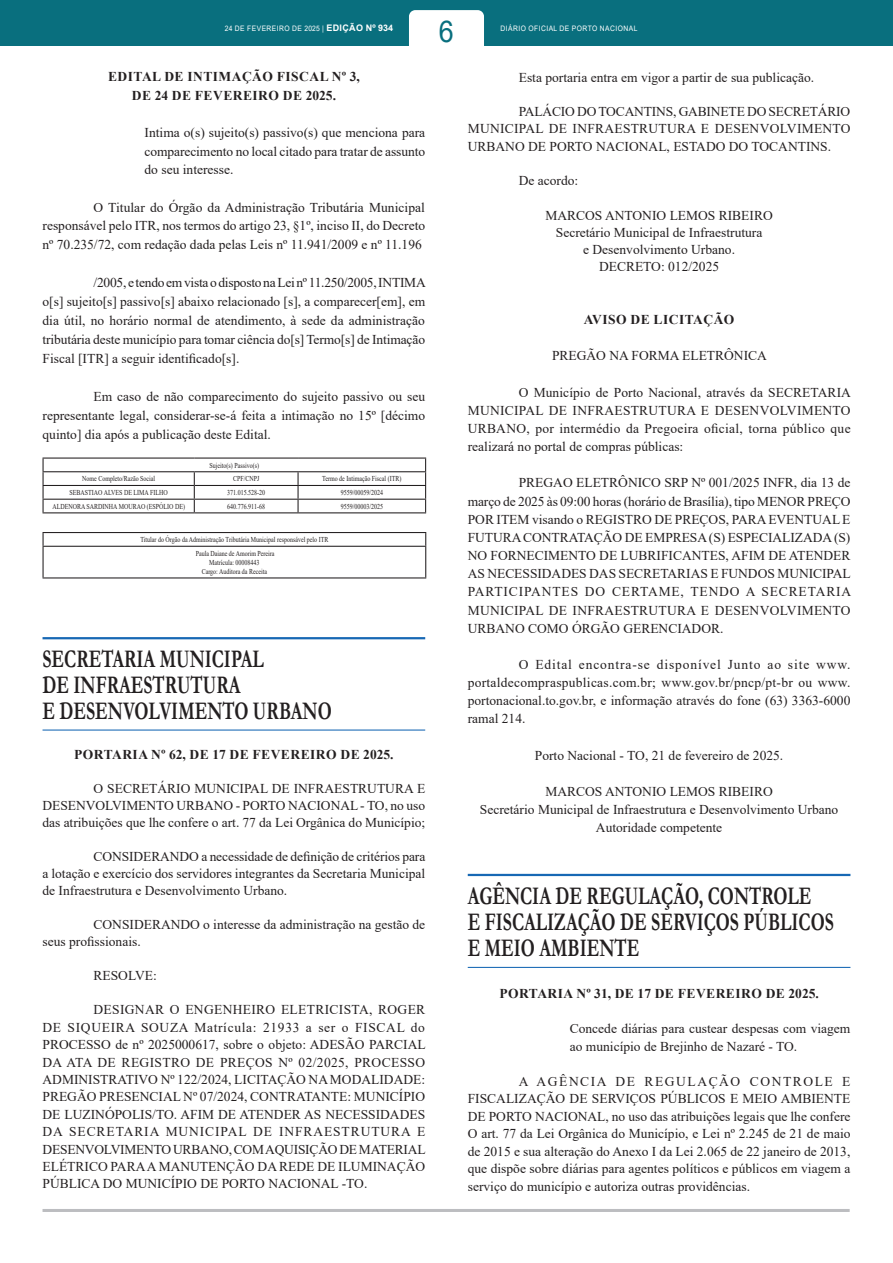
<style>
.page{position:relative;width:893px;height:1263px;background:#fff}
.page>*{position:absolute;margin:0;border:0;box-sizing:border-box;transform-origin:0 0}
.t1{font:30px "Arial";color:#096f7e;scale:.9 1}
.ChancelaOrgaos{font:700 25.5px/26px "Garamond";color:#231f20;scale:.7 1}
.TEXTO{font:13.5px/18.1px "Times New Roman";color:#231f20;text-align:justify}
.ASSINATURA{font:13.5px "Times New Roman";color:#231f20}
.EMENTA{font:13.5px/18.6px "Times New Roman";color:#231f20;text-align:justify}
.TITULO{font:700 13.5px/18.6px "Times New Roman";letter-spacing:.035em;color:#231f20;text-align:center}
.TEXTOCELULA{font:7.5px "Times New Roman";color:#231f20;scale:.8 1}
.t2{font:7.5px "Arial";letter-spacing:.065em;color:#fff;scale:.9 1}
.s1{font-weight:700;font-size:9px}
</style>
<div class="page">
<div style="left:0;top:0;width:893px;height:46px;background:#096f7e"></div>
<div style="left:409px;top:10px;width:75px;height:57px;background:#fff;border-radius:6px"></div>
<hr style="left:43px;top:1209px;width:807px;height:3px;background:#bcbdc0">
<hr style="left:43px;top:637px;width:382px;height:2px;background:#1768b4">
<hr style="left:43px;top:729px;width:382px;height:2px;background:#1768b4">
<hr style="left:43px;top:471px;width:151px;height:1px;background:#231f20">
<hr style="left:194px;top:471px;width:104px;height:1px;background:#231f20">
<hr style="left:298px;top:471px;width:128px;height:1px;background:#231f20">
<hr style="left:43px;top:485px;width:151px;height:1px;background:#231f20">
<hr style="left:194px;top:485px;width:104px;height:1px;background:#231f20">
<hr style="left:298px;top:485px;width:128px;height:1px;background:#231f20">
<hr style="left:43px;top:499px;width:151px;height:1px;background:#231f20">
<hr style="left:194px;top:499px;width:104px;height:1px;background:#231f20">
<svg style="left:194px;top:472px;width:1px;height:40px"></svg>
<hr style="left:298px;top:499px;width:128px;height:1px;background:#231f20">
<svg style="left:298px;top:472px;width:1px;height:40px"></svg>
<hr style="left:43px;top:457px;width:151px;height:2px;background:#231f20">
<hr style="left:194px;top:457px;width:104px;height:2px;background:#231f20">
<hr style="left:298px;top:457px;width:128px;height:2px;background:#231f20">
<svg style="left:43px;top:459px;width:1px;height:53px"></svg>
<svg style="left:425px;top:459px;width:1px;height:53px"></svg>
<hr style="left:43px;top:512px;width:151px;height:1px;background:#231f20">
<hr style="left:194px;top:512px;width:104px;height:1px;background:#231f20">
<hr style="left:298px;top:512px;width:128px;height:1px;background:#231f20">
<svg style="left:43px;top:532px;width:383px;height:14px"></svg>
<hr style="left:43px;top:546px;width:383px;height:1px;background:#231f20">
<hr style="left:43px;top:547px;width:1px;height:30px;background:#231f20">
<hr style="left:425px;top:547px;width:1px;height:30px;background:#231f20">
<hr style="left:43px;top:577px;width:383px;height:1px;background:#231f20">
<hr style="left:468px;top:874px;width:382px;height:2px;background:#1768b4">
<hr style="left:468px;top:967px;width:382px;height:1px;background:#1768b4">
<h1 class="t1" style="left:439px;top:11px;width:18px">6</h1>
<p class="t2" style="left:225px;top:24px;width:189px">24 DE FEVEREIRO DE 2025 | <span class="s1">EDIÇÃO Nº 934</span></p>
<p class="t2" style="left:501px;top:24px;width:154px">DIÁRIO OFICIAL DE PORTO NACIONAL</p>
<p class="TITULO" style="left:108px;top:67px;width:253px">EDITAL DE INTIMAÇÃO FISCAL Nº 3,<br>DE 24 DE FEVEREIRO DE 2025.</p>
<p class="EMENTA" style="left:145px;top:123px;width:282px">Intima o(s) sujeito(s) passivo(s) que menciona para comparecimento no local citado para tratar de assunto do seu interesse.</p>
<p class="TEXTO" style="left:43px;top:197px;width:384px;line-height:18.6px;text-indent:51px">O Titular do Órgão da Administração Tributária Municipal responsável pelo ITR, nos termos do artigo 23, §1º, inciso II, do Decreto nº 70.235/72, com redação dada pelas Leis nº 11.941/2009 e nº 11.196</p>
<p class="TEXTO" style="left:43px;top:272px;width:385px;line-height:19px;text-indent:51px">/2005, e tendo em vista o disposto na Lei nº 11.250/2005, INTIMA o[s] sujeito[s] passivo[s] abaixo relacionado [s], a comparecer[em], em dia útil, no horário normal de atendimento, à sede da administração tributária deste município para tomar ciência do[s] Termo[s] de Intimação Fiscal [ITR] a seguir identificado[s].</p>
<p class="TEXTO" style="left:43px;top:386px;width:384px;line-height:19px;text-indent:51px">Em caso de não comparecimento do sujeito passivo ou seu representante legal, considerar-se-á feita a intimação no 15º [décimo quinto] dia após a publicação deste Edital.</p>
<p class="TEXTOCELULA" style="left:210px;top:460px;width:63px">Sujeito(s) Passivo(s)</p>
<p class="TEXTOCELULA" style="left:82px;top:473px;width:93px">Nome Completo/Razão Social</p>
<p class="TEXTOCELULA" style="left:233px;top:473px;width:34px">CPF/CNPJ</p>
<p class="TEXTOCELULA" style="left:322px;top:473px;width:101px">Termo de Intimação Fiscal (ITR)</p>
<p class="TEXTOCELULA" style="left:70px;top:487px;width:124px">SEBASTIAO ALVES DE LIMA FILHO</p>
<p class="TEXTOCELULA" style="left:227px;top:487px;width:49px">371.015.528-20</p>
<p class="TEXTOCELULA" style="left:341px;top:487px;width:54px">9559/00059/2024</p>
<p class="TEXTOCELULA" style="left:52px;top:501px;width:167px">ALDENORA SARDINHA MOURAO (ESPÓLIO DE)</p>
<p class="TEXTOCELULA" style="left:227px;top:501px;width:49px">640.776.911-68</p>
<p class="TEXTOCELULA" style="left:341px;top:501px;width:54px">9559/00003/2025</p>
<p class="TEXTOCELULA" style="left:140px;top:534px;width:236px">Titular do Órgão da Administração Tributária Municipal responsável pelo ITR</p>
<p class="TEXTOCELULA" style="left:196px;top:548px;width:100px">Paula Daiane de Amorim Pereira</p>
<p class="TEXTOCELULA" style="left:209px;top:557px;width:65px">Matrícula: 00008443</p>
<p class="TEXTOCELULA" style="left:202px;top:566px;width:83px">Cargo: Auditora da Receita</p>
<p class="ChancelaOrgaos" style="left:43px;top:646px;width:415px">SECRETARIA MUNICIPAL<br>DE INFRAESTRUTURA<br>E DESENVOLVIMENTO URBANO</p>
<p class="TITULO" style="left:74px;top:745px;width:321px">PORTARIA Nº 62, DE 17 DE FEVEREIRO DE 2025.</p>
<p class="TEXTO" style="left:43px;top:780px;width:384px;line-height:17px;text-indent:51px">O SECRETÁRIO MUNICIPAL DE INFRAESTRUTURA E DESENVOLVIMENTO URBANO - PORTO NACIONAL - TO, no uso das atribuições que lhe confere o art. 77 da Lei Orgânica do Município;</p>
<p class="TEXTO" style="left:43px;top:847px;width:384px;line-height:17px;text-indent:51px">CONSIDERANDO a necessidade de definição de critérios para a lotação e exercício dos servidores integrantes da Secretaria Municipal de Infraestrutura e Desenvolvimento Urbano.</p>
<p class="TEXTO" style="left:43px;top:915px;width:384px;line-height:17px;text-indent:51px">CONSIDERANDO o interesse da administração na gestão de seus profissionais.</p>
<p class="TEXTO" style="left:94px;top:966px;width:65px">RESOLVE:</p>
<p class="TEXTO" style="left:43px;top:1001px;width:385px;line-height:17.4px;text-indent:51px">DESIGNAR O ENGENHEIRO ELETRICISTA, ROGER DE SIQUEIRA SOUZA Matrícula: 21933 a ser o FISCAL do PROCESSO de nº 2025000617, sobre o objeto: ADESÃO PARCIAL DA ATA DE REGISTRO DE PREÇOS Nº 02/2025, PROCESSO ADMINISTRATIVO Nº 122/2024, LICITAÇÃO NA MODALIDADE:<br>PREGÃO PRESENCIAL Nº 07/2024, CONTRATANTE: MUNICÍPIO DE LUZINÓPOLIS/TO. AFIM DE ATENDER AS NECESSIDADES DA SECRETARIA MUNICIPAL DE INFRAESTRUTURA E DESENVOLVIMENTO URBANO, COM AQUISIÇÃO DE MATERIAL ELÉTRICO PARA A MANUTENÇÃO DA REDE DE ILUMINAÇÃO PÚBLICA DO MUNICÍPIO DE PORTO NACIONAL -TO.</p>
<p class="TEXTO" style="left:519px;top:68px;width:297px">Esta portaria entra em vigor a partir de sua publicação.</p>
<p class="TEXTO" style="left:468px;top:103px;width:384px;line-height:17.2px;text-indent:51px">PALÁCIO DO TOCANTINS, GABINETE DO SECRETÁRIO MUNICIPAL DE INFRAESTRUTURA E DESENVOLVIMENTO URBANO DE PORTO NACIONAL, ESTADO DO TOCANTINS.</p>
<p class="TEXTO" style="left:519px;top:171px;width:61px">De acordo:</p>
<p class="ASSINATURA" style="left:545px;top:206px;width:229px">MARCOS ANTONIO LEMOS RIBEIRO</p>
<p class="ASSINATURA" style="left:556px;top:223px;width:208px">Secretário Municipal de Infraestrutura</p>
<p class="ASSINATURA" style="left:583px;top:240px;width:153px">e Desenvolvimento Urbano.</p>
<p class="ASSINATURA" style="left:599px;top:257px;width:122px">DECRETO: 012/2025</p>
<p class="TITULO" style="left:584px;top:310px;width:152px">AVISO DE LICITAÇÃO</p>
<p class="ASSINATURA" style="left:552px;top:346px;width:216px">PREGÃO NA FORMA ELETRÔNICA</p>
<p class="TEXTO" style="left:468px;top:383px;width:385px;text-indent:51px">O Município de Porto Nacional, através da SECRETARIA MUNICIPAL DE INFRAESTRUTURA E DESENVOLVIMENTO URBANO, por intermédio da Pregoeira oficial, torna público que realizará no portal de compras públicas:</p>
<p class="TEXTO" style="left:468px;top:473px;width:385px;text-indent:51px">PREGAO ELETRÔNICO SRP Nº 001/2025 INFR, dia 13 de março de 2025 às 09:00 horas (horário de Brasília), tipo MENOR PREÇO POR ITEM visando o REGISTRO DE PREÇOS, PARA EVENTUAL E FUTURA CONTRATAÇÃO DE EMPRESA (S) ESPECIALIZADA (S)<br>NO FORNECIMENTO DE LUBRIFICANTES, AFIM DE ATENDER AS NECESSIDADES DAS SECRETARIAS E FUNDOS MUNICIPAL PARTICIPANTES DO CERTAME, TENDO A SECRETARIA MUNICIPAL DE INFRAESTRUTURA E DESENVOLVIMENTO URBANO COMO ÓRGÃO GERENCIADOR.</p>
<p class="TEXTO" style="left:468px;top:655px;width:384px;text-indent:51px">O Edital encontra-se disponível Junto ao site www. portaldecompraspublicas.com.br; www.gov.br/pncp/pt-br ou www. portonacional.to.gov.br, e informação através do fone (63) 3363-6000 ramal 214.</p>
<p class="ASSINATURA" style="left:535px;top:746px;width:250px">Porto Nacional - TO, 21 de fevereiro de 2025.</p>
<p class="ASSINATURA" style="left:545px;top:782px;width:229px">MARCOS ANTONIO LEMOS RIBEIRO</p>
<p class="ASSINATURA" style="left:480px;top:800px;width:360px">Secretário Municipal de Infraestrutura e Desenvolvimento Urbano</p>
<p class="ASSINATURA" style="left:596px;top:818px;width:128px">Autoridade competente</p>
<p class="ChancelaOrgaos" style="left:468px;top:882px;width:525px">AGÊNCIA DE REGULAÇÃO, CONTROLE<br>E FISCALIZAÇÃO DE SERVIÇOS PÚBLICOS<br>E MEIO AMBIENTE</p>
<p class="TITULO" style="left:499px;top:984px;width:321px">PORTARIA Nº 31, DE 17 DE FEVEREIRO DE 2025.</p>
<p class="EMENTA" style="left:570px;top:1019px;width:282px;line-height:17.5px">Concede diárias para custear despesas com viagem ao município de Brejinho de Nazaré - TO.</p>
<p class="TEXTO" style="left:468px;top:1072px;width:384px;line-height:17.5px;text-indent:51px">A AGÊNCIA DE REGULAÇÃO CONTROLE E FISCALIZAÇÃO DE SERVIÇOS PÚBLICOS E MEIO AMBIENTE DE PORTO NACIONAL, no uso das atribuições legais que lhe confere O art. 77 da Lei Orgânica do Município, e Lei nº 2.245 de 21 de maio de 2015 e sua alteração do Anexo I da Lei 2.065 de 22 janeiro de 2013, que dispõe sobre diárias para agentes políticos e públicos em viagem a serviço do município e autoriza outras providências.</p>
</div>
